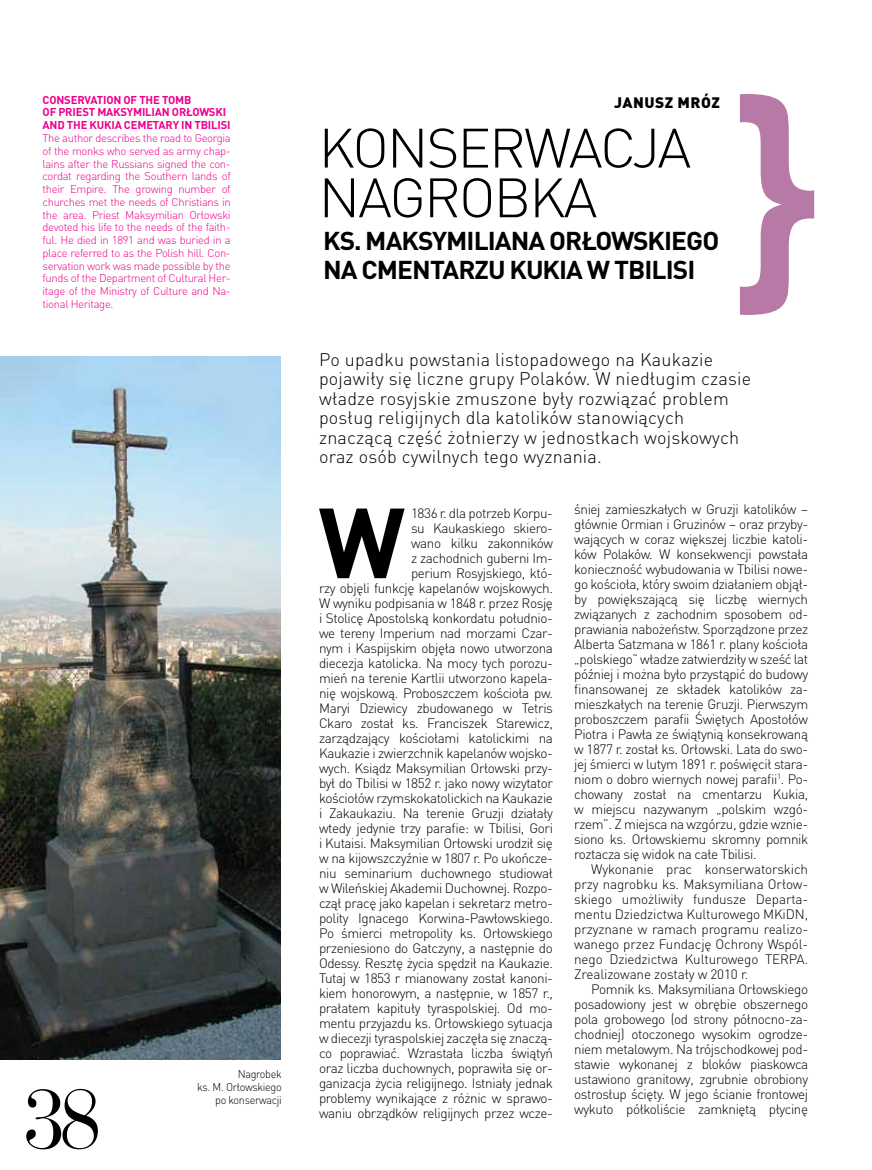
<style>
.page{position:relative;width:872px;height:1170px;background:#fff}
.page>*{position:absolute;margin:0;border:0;box-sizing:border-box;transform-origin:0 0}
.t1{font:700 97.8px "DIN Pl";color:#000}
.t2{font:90px "De Vinne EU";color:#000}
.t3{font:300 54.6px/49.7px "DIN Pl";letter-spacing:-.035em;color:#000}
.t4{font:700 25.5px/28.5px "DIN Pl";letter-spacing:-.035em;color:#000}
.t5{font:300 18px/19.5px "DIN Pl";letter-spacing:.01em;color:#000}
.t6{font:900 15px "DIN Pl";letter-spacing:.035em;color:#000}
.t7{font:300 13.5px/15px "DIN Pl";letter-spacing:-.03em;color:#000;text-align:right}
.t8{font:300 13.5px "DIN Pl";letter-spacing:-.01em;color:#000}
.t9{font:300 11.25px/12.8px "DIN Pl";letter-spacing:-.03em;color:#ec008c}
.t10{font:300 11.25px/12.8px "DIN Pl";letter-spacing:-.03em;color:#000;text-align:right;scale:.96 1}
.s1{font-weight:700}
</style>
<div class="page">
<img style="left:0;top:356px;width:281px;height:702px">
<p class="t9" style="left:43px;top:93px;width:190px"><span class="s1">CONSERVATION OF THE TOMB<br>OF PRIEST MAKSYMILIAN ORŁOWSKI AND THE KUKIA CEMETARY IN TBILISI </span>The author describes the road to Georgia of the monks who served as army chap&shy;lains after the Russians signed the con&shy;cordat regarding the Southern lands of their Empire. The growing number of churches met the needs of Christians in the area. Priest Maksymilian Orłowski devoted his life to the needs of the faith&shy;ful. He died in 1891 and was buried in a place referred to as the Polish hill. Con&shy;servation work was made possible by the funds of the Department of Cultural Her&shy;itage of the Ministry of Culture and Na&shy;tional Heritage.</p>
<p class="t2" style="left:21px;top:1063px;width:83px">38</p>
<p class="t10" style="left:197px;top:1067px;width:90px">Nagrobek<br>ks. M. Orłowskiego po konserwacji</p>
<p class="t6" style="left:614px;top:92px;width:107px">JANUSZ MRÓZ</p>
<p class="t3" style="left:318px;top:122px;width:374px">KONSERWACJA<br>NAGROBKA</p>
<p class="t4" style="left:323px;top:226px;width:397px">KS. MAKSYMILIANA ORŁOWSKIEGO<br>NA CMENTARZU KUKIA W TBILISI</p>
<p class="t5" style="left:319px;top:349px;width:434px">Po upadku powstania listopadowego na Kaukazie pojawiły się liczne grupy Polaków. W niedługim czasie władze rosyjskie zmuszone były rozwiązać problem posług religijnych dla katolików stanowiących znaczącą część żołnierzy w jednostkach wojskowych oraz osób cywilnych tego wyznania.</p>
<p class="t7" style="left:319px;top:505px;width:235px">1836 r. dla potrzeb Korpu-<br>su Kaukaskiego skiero-<br>wano kilku zakonników<br>z zachodnich guberni Im-<br>perium Rosyjskiego, któ-<br>rzy objęli funkcję kapelanów wojskowych.<br>W wyniku podpisania w 1848 r. przez Rosję i Stolicę Apostolską konkordatu południo&shy;we tereny Imperium nad morzami Czar&shy;nym i Kaspijskim objęła nowo utworzona diecezja katolicka. Na mocy tych porozu&shy;mień na terenie Kartlii utworzono kapela&shy;nię wojskową. Proboszczem kościoła pw.<br>Maryi Dziewicy zbudowanego w Tetris Ckaro został ks. Franciszek Starewicz, zarządzający kościołami katolickimi na Kaukazie i zwierzchnik kapelanów wojsko&shy;wych. Ksiądz Maksymilian Orłowski przy&shy;był do Tbilisi w 1852 r. jako nowy wizytator kościołów rzymskokatolickich na Kaukazie i Zakaukaziu. Na terenie Gruzji działały wtedy jedynie trzy parafie: w Tbilisi, Gori i Kutaisi. Maksymilian Orłowski urodził się w na kijowszczyźnie w 1807 r. Po ukończe&shy;niu seminarium duchownego studiował w Wileńskiej Akademii Duchownej. Rozpo&shy;czął pracę jako kapelan i sekretarz metro&shy;polity Ignacego Korwina-Pawłowskiego.<br>Po śmierci metropolity ks. Orłowskiego przeniesiono do Gatczyny, a następnie do Odessy. Resztę życia spędził na Kaukazie.<br>Tutaj w 1853 r mianowany został kanoni&shy;kiem honorowym, a następnie, w 1857 r., prałatem kapituły tyraspolskiej. Od mo&shy;mentu przyjazdu ks. Orłowskiego sytuacja w diecezji tyraspolskiej zaczęła się znaczą&shy;co poprawiać. Wzrastała liczba świątyń oraz liczba duchownych, poprawiła się or&shy;ganizacja życia religijnego. Istniały jednak problemy wynikające z różnic w sprawo&shy;waniu obrządków religijnych przez wcze-</p>
<p class="t7" style="left:574px;top:501px;width:235px">śniej zamieszkałych w Gruzji katolików –</p>
<p class="t1" style="left:318px;top:479px;width:88px">W</p>
<p class="t7" style="left:574px;top:516px;width:235px">głównie Ormian i Gruzinów – oraz przyby-</p>
<p class="t7" style="left:574px;top:531px;width:235px">wających w coraz większej liczbie katoli-</p>
<p class="t7" style="left:574px;top:546px;width:235px">ków Polaków. W konsekwencji powstała</p>
<p class="t7" style="left:574px;top:561px;width:235px">konieczność wybudowania w Tbilisi nowe-</p>
<p class="t7" style="left:574px;top:576px;width:235px">go kościoła, który swoim działaniem objął-</p>
<p class="t7" style="left:574px;top:591px;width:235px">by powiększającą się liczbę wiernych</p>
<p class="t7" style="left:574px;top:606px;width:235px">związanych z zachodnim sposobem od-</p>
<p class="t7" style="left:574px;top:621px;width:235px">prawiania nabożeństw. Sporządzone przez</p>
<p class="t7" style="left:574px;top:636px;width:235px">Alberta Satzmana w 1861 r. plany kościoła</p>
<p class="t7" style="left:574px;top:651px;width:235px">„polskiego” władze zatwierdziły w sześć lat</p>
<p class="t7" style="left:574px;top:666px;width:235px">później i można było przystąpić do budowy</p>
<p class="t7" style="left:574px;top:681px;width:235px">finansowanej ze składek katolików za-</p>
<p class="t7" style="left:574px;top:696px;width:235px">mieszkałych na terenie Gruzji. Pierwszym</p>
<p class="t7" style="left:574px;top:711px;width:235px">proboszczem parafii Świętych Apostołów</p>
<p class="t7" style="left:574px;top:726px;width:235px">Piotra i Pawła ze świątynią konsekrowaną</p>
<p class="t7" style="left:574px;top:741px;width:235px">w 1877 r. został ks. Orłowski. Lata do swo-</p>
<p class="t7" style="left:574px;top:756px;width:235px">jej śmierci w lutym 1891 r. poświęcił stara-</p>
<p class="t7" style="left:574px;top:771px;width:235px">niom o dobro wiernych nowej parafii<sup>1</sup>. Po-</p>
<p class="t7" style="left:574px;top:786px;width:235px">chowany został na cmentarzu Kukia,</p>
<p class="t7" style="left:574px;top:801px;width:235px">w miejscu nazywanym „polskim wzgó-</p>
<p class="t7" style="left:574px;top:816px;width:235px">rzem”. Z miejsca na wzgórzu, gdzie wznie-</p>
<p class="t7" style="left:574px;top:831px;width:235px">siono ks. Orłowskiemu skromny pomnik</p>
<p class="t7" style="left:574px;top:846px;width:184px">roztacza się widok na całe Tbilisi.</p>
<p class="t8" style="left:591px;top:860px;width:218px">Wykonanie prac konserwatorskich</p>
<p class="t8" style="left:574px;top:875px;width:235px">przy nagrobku ks. Maksymiliana Orłow-</p>
<p class="t8" style="left:574px;top:890px;width:235px">skiego umożliwiły fundusze Departa-</p>
<p class="t8" style="left:574px;top:905px;width:235px">mentu Dziedzictwa Kulturowego MKiDN,</p>
<p class="t8" style="left:574px;top:920px;width:235px">przyznane w ramach programu realizo-</p>
<p class="t8" style="left:574px;top:935px;width:235px">wanego przez Fundację Ochrony Wspól-</p>
<p class="t8" style="left:574px;top:950px;width:235px">nego Dziedzictwa Kulturowego TERPA.</p>
<p class="t8" style="left:574px;top:965px;width:176px">Zrealizowane zostały w 2010 r.</p>
<p class="t7" style="left:591px;top:981px;width:218px">Pomnik ks. Maksymiliana Orłowskiego</p>
<p class="t7" style="left:574px;top:996px;width:235px">posadowiony jest w obrębie obszernego</p>
<p class="t7" style="left:574px;top:1011px;width:235px">pola grobowego (od strony północno-za-</p>
<p class="t7" style="left:574px;top:1026px;width:235px">chodniej) otoczonego wysokim ogrodze-</p>
<p class="t7" style="left:574px;top:1041px;width:235px">niem metalowym. Na trójschodkowej pod-</p>
<p class="t7" style="left:574px;top:1056px;width:235px">stawie wykonanej z bloków piaskowca</p>
<p class="t7" style="left:574px;top:1071px;width:235px">ustawiono granitowy, zgrubnie obrobiony</p>
<p class="t7" style="left:574px;top:1086px;width:235px">ostrosłup ścięty. W jego ścianie frontowej</p>
<p class="t7" style="left:574px;top:1101px;width:235px">wykuto półkoliście zamkniętą płycinę</p>
</div>
